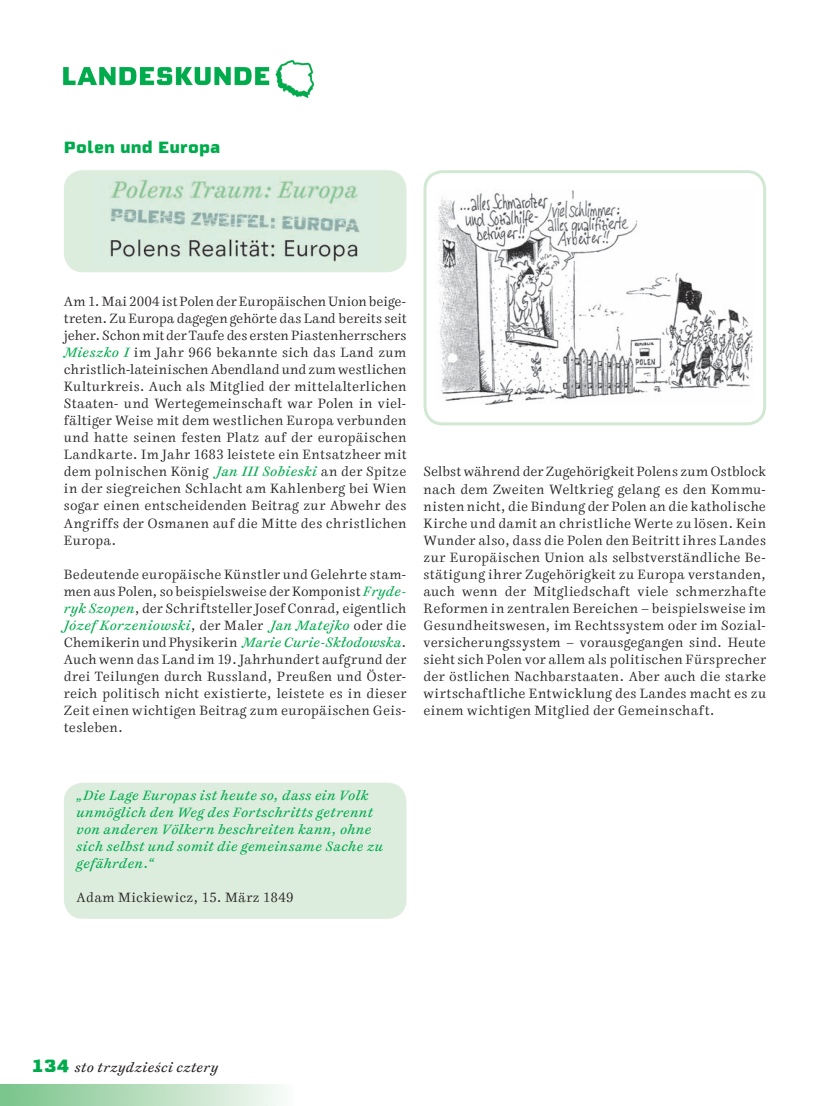
<style>
.page{position:relative;width:830px;height:1106px;background:#fff}
.page>*{position:absolute;margin:0;border:0;box-sizing:border-box;transform-origin:0 0}
.t1{font:800 condensed 16.5px "Morris Sans Com";letter-spacing:.005em;color:#00ab4d}
.t2{font:300 13.5px/17px "Cosmiqua Com";letter-spacing:.02em;color:#231f20;text-align:justify}
.t3{font:italic 13.5px/17px "Cosmiqua Com";letter-spacing:.02em;color:#00ab4d}
.t4{font:italic 13.5px "Cosmiqua Com";letter-spacing:.02em;color:#231f20}
.s1{font-weight:400;font-style:italic;color:#00ab4d}
.s2{font-family:"Morris Sans Com";font-weight:800;font-style:normal;font-stretch:condensed;font-size:18px;color:#00ab4d}
</style>
<div class="page">
<hr style="left:829px;top:0;width:1px;height:1106px;background:#e9eaeb">
<div style="left:64px;top:170px;width:342px;height:102px;background:#dceddd;border-radius:19px"></div>
<div style="left:64px;top:782px;width:342px;height:136px;background:#dceddd;border-radius:19px"></div>
<img style="left:64px;top:60px;width:250px;height:37px">
<div style="left:423px;top:170px;width:342px;height:255px;border:3px solid #d1e9d3;border-radius:18px"></div>
<img style="left:438px;top:190px;width:315px;height:214px">
<img style="left:110px;top:179px;width:250px;height:83px">
<p class="t1" style="left:64px;top:136px;width:158px">Polen und Europa</p>
<p class="t2" style="left:64px;top:293px;width:344px">Am 1. Mai 2004 ist Polen der Europäischen Union beige&shy;treten. Zu Europa dagegen gehörte das Land bereits seit jeher. Schon mit der Taufe des ersten Piastenherrschers <span class="s1">Mieszko I</span> im Jahr 966 bekannte sich das Land zum christlich-lateinischen Abendland und zum westlichen Kulturkreis. Auch als Mitglied der mittelalterlichen Staaten- und Wertegemeinschaft war Polen in viel&shy;fältiger Weise mit dem westlichen Europa verbunden und hatte seinen festen Platz auf der europäischen Landkarte. Im Jahr 1683 leistete ein Entsatzheer mit dem polnischen König <span class="s1">Jan III Sobieski</span> an der Spitze in der siegreichen Schlacht am Kahlenberg bei Wien sogar einen entscheidenden Beitrag zur Abwehr des Angriffs der Osmanen auf die Mitte des christlichen Europa.</p>
<p class="t2" style="left:64px;top:566px;width:344px">Bedeutende europäische Künstler und Gelehrte stam&shy;men aus Polen, so beispielsweise der Komponist <span class="s1">Fryde&shy;ryk Szopen</span>, der Schriftsteller Josef Conrad, eigentlich <span class="s1">Józef Korzeniowski</span>, der Maler <span class="s1">Jan Matejko</span> oder die Chemikerin und Physikerin <span class="s1">Marie Curie-Skłodowska</span>.<br>Auch wenn das Land im 19. Jahrhundert aufgrund der drei Teilungen durch Russland, Preußen und Öster&shy;reich politisch nicht existierte, leistete es in dieser Zeit einen wichtigen Beitrag zum europäischen Geis&shy;tesleben.</p>
<p class="t2" style="left:423px;top:464px;width:344px">Selbst während der Zugehörigkeit Polens zum Ostblock nach dem Zweiten Weltkrieg gelang es den Kommu&shy;nisten nicht, die Bindung der Polen an die katholische Kirche und damit an christliche Werte zu lösen. Kein Wunder also, dass die Polen den Beitritt ihres Landes zur Europäischen Union als selbstverständliche Be&shy;stätigung ihrer Zugehörigkeit zu Europa verstanden, auch wenn der Mitgliedschaft viele schmerzhafte Reformen in zentralen Bereichen – beispielsweise im Gesundheitswesen, im Rechtssystem oder im Sozial&shy;versicherungssystem – vorausgegangen sind. Heute sieht sich Polen vor allem als politischen Fürsprecher der östlichen Nachbarstaaten. Aber auch die starke wirtschaftliche Entwicklung des Landes macht es zu einem wichtigen Mitglied der Gemeinschaft.</p>
<p class="t3" style="left:77px;top:787px;width:308px">„Die Lage Europas ist heute so, dass ein Volk unmöglich den Weg des Fortschritts getrennt von anderen Völkern beschreiten kann, ohne sich selbst und somit die gemeinsame Sache zu gefährden.“</p>
<p class="t2" style="left:77px;top:889px;width:218px">Adam Mickiewicz, 15. März 1849</p>
<p class="t4" style="left:32px;top:1059px;width:188px"><span class="s2">134</span> sto trzydzieści cztery</p>
</div>
